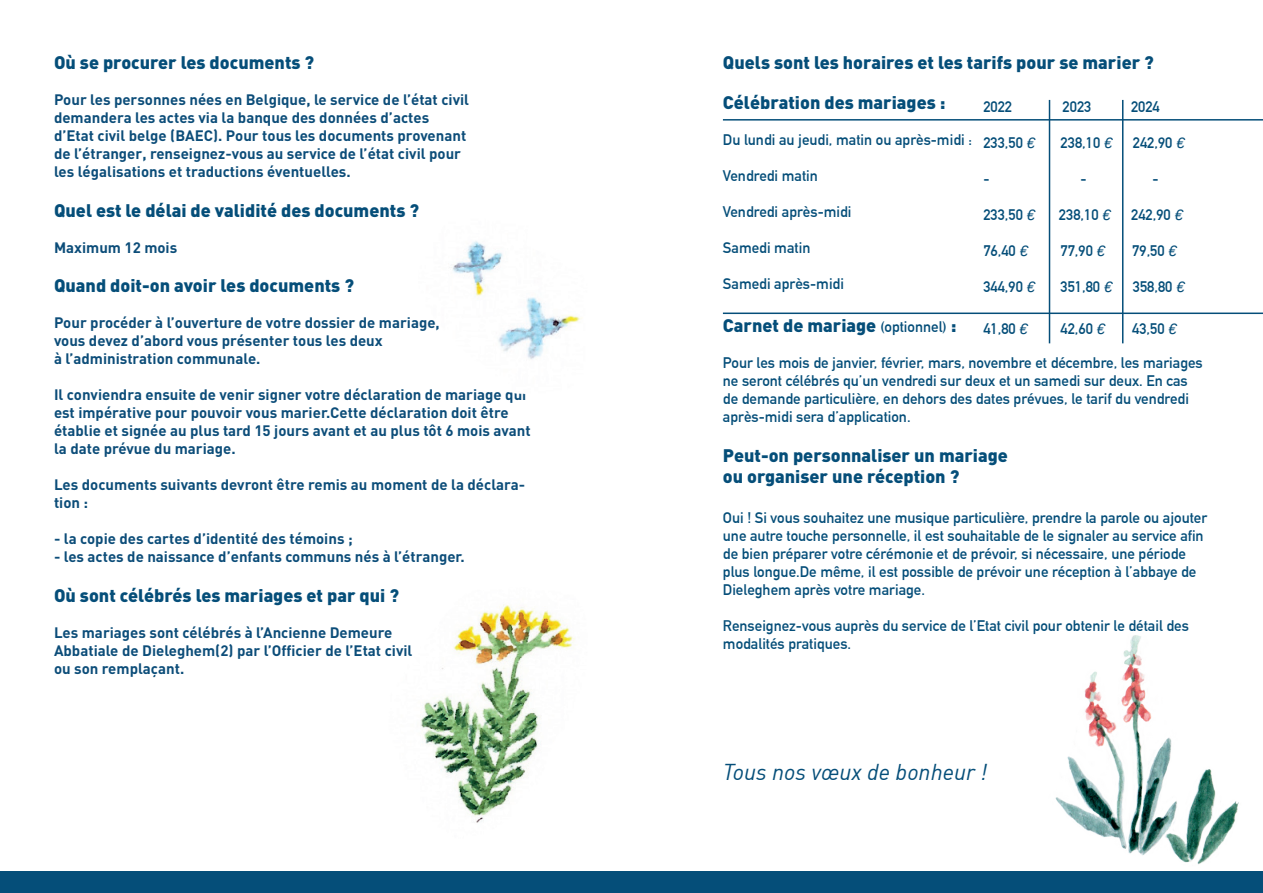
<style>
.page{position:relative;width:1263px;height:893px;background:#fff}
.page>*{position:absolute;margin:0;border:0;box-sizing:border-box;transform-origin:0 0}
.t1{font:italic 22.5px "DIN";color:#054e79}
.t2{font:900 18px/21.6px "DIN";color:#054e79}
.t3{font:700 15px/18px "DIN";color:#0c4d79}
.t4{font:700 15px/18px "DIN Alternate";color:#054e79}
.s1{font-family:"DIN Alternate";font-weight:700;font-size:15px}
.s2{font-family:"D DIN Exp Italic";font-weight:400}
</style>
<div class="page">
<hr style="left:723px;top:119px;width:540px;height:2px;background:#054e79">
<hr style="left:723px;top:313px;width:540px;height:1px;background:#054e79">
<hr style="left:1049px;top:100px;width:1px;height:243px;background:#054e79">
<hr style="left:1122px;top:100px;width:1px;height:243px;background:#054e79">
<img style="left:1055px;top:635px;width:184px;height:230px">
<img style="left:451px;top:241px;width:131px;height:118px">
<img style="left:420px;top:604px;width:155px;height:219px">
<div style="left:0;top:872px;width:1263px;height:21px;background:#054e79"></div>
<p class="t2" style="left:54px;top:51px;width:262px">Où se procurer les documents ?</p>
<p class="t3" style="left:54px;top:90px;width:417px">Pour les personnes nées en Belgique, le service de l’état civil demandera les actes via la banque des données d’actes d’Etat civil belge (BAEC). Pour tous les documents provenant de l’étranger, renseignez-vous au service de l’état civil pour les légalisations et traductions éventuelles.</p>
<p class="t2" style="left:54px;top:198px;width:367px">Quel est le délai de validité des documents ?</p>
<p class="t3" style="left:54px;top:238px;width:125px">Maximum 12 mois</p>
<p class="t2" style="left:54px;top:274px;width:302px">Quand doit-on avoir les documents ?</p>
<p class="t3" style="left:54px;top:313px;width:387px">Pour procéder à l’ouverture de votre dossier de mariage, vous devez d’abord vous présenter tous les deux<br>à l’administration communale.</p>
<p class="t3" style="left:54px;top:385px;width:478px">Il conviendra ensuite de venir signer votre déclaration de mariage qui est impérative pour pouvoir vous marier.Cette déclaration doit être établie et signée au plus tard 15 jours avant et au plus tôt 6 mois avant la date prévue du mariage.</p>
<p class="t3" style="left:54px;top:475px;width:473px">Les documents suivants devront être remis au moment de la déclara&shy;tion :</p>
<p class="t3" style="left:54px;top:529px;width:300px">- la copie des cartes d’identité des témoins ;</p>
<p class="t3" style="left:54px;top:547px;width:412px">- les actes de naissance d’enfants communs nés à l’étranger.</p>
<p class="t2" style="left:54px;top:584px;width:347px">Où sont célébrés les mariages et par qui ?</p>
<p class="t3" style="left:54px;top:623px;width:360px">Les mariages sont célébrés à l’Ancienne Demeure<br>Abbatiale de Dieleghem(2) par l’Officier de l’Etat civil ou son remplaçant.</p>
<p class="t2" style="left:723px;top:51px;width:432px">Quels sont les horaires et les tarifs pour se marier ?</p>
<p class="t2" style="left:723px;top:90px;width:224px">Célébration des mariages :</p>
<p class="t4" style="left:723px;top:129px;width:250px">Du lundi au jeudi, matin ou après-midi :</p>
<p class="t4" style="left:723px;top:165px;width:97px">Vendredi matin</p>
<p class="t4" style="left:723px;top:201px;width:130px">Vendredi après-midi</p>
<p class="t4" style="left:723px;top:237px;width:89px">Samedi matin</p>
<p class="t4" style="left:723px;top:273px;width:123px">Samedi après-midi</p>
<p class="t2" style="left:723px;top:314px;width:235px">Carnet de mariage <span class="s1">(optionnel)</span> :</p>
<p class="t4" style="left:723px;top:353px;width:481px">Pour les mois de janvier, février, mars, novembre et décembre, les mariages ne seront célébrés qu’un vendredi sur deux et un samedi sur deux. En cas de demande particulière, en dehors des dates prévues, le tarif du vendredi après-midi sera d’application.</p>
<p class="t2" style="left:723px;top:443px;width:287px">Peut-on personnaliser un mariage ou organiser une réception ?</p>
<p class="t4" style="left:723px;top:507px;width:486px">Oui ! Si vous souhaitez une musique particulière, prendre la parole ou ajouter une autre touche personnelle, il est souhaitable de le signaler au service afin de bien préparer votre cérémonie et de prévoir, si nécessaire, une période plus longue.De même, il est possible de prévoir une réception à l’abbaye de Dieleghem après votre mariage.</p>
<p class="t4" style="left:723px;top:615px;width:468px">Renseignez-vous auprès du service de l’Etat civil pour obtenir le détail des modalités pratiques.</p>
<p class="t4" style="left:983px;top:96px;width:30px">2022</p>
<p class="t4" style="left:1062px;top:96px;width:30px">2023</p>
<p class="t4" style="left:1131px;top:96px;width:30px">2024</p>
<p class="t4" style="left:983px;top:132px;width:54px">233,50 <span class="s2">€</span></p>
<p class="t4" style="left:1060px;top:132px;width:54px">238,10 <span class="s2">€</span></p>
<p class="t4" style="left:1133px;top:132px;width:54px">242,90 <span class="s2">€</span></p>
<p class="t4" style="left:983px;top:168px;width:8px">-</p>
<p class="t4" style="left:1080px;top:168px;width:8px">-</p>
<p class="t4" style="left:1152px;top:168px;width:8px">-</p>
<p class="t4" style="left:983px;top:204px;width:54px">233,50 <span class="s2">€</span></p>
<p class="t4" style="left:1059px;top:204px;width:54px">238,10 <span class="s2">€</span></p>
<p class="t4" style="left:1131px;top:204px;width:54px">242,90 <span class="s2">€</span></p>
<p class="t4" style="left:983px;top:240px;width:47px">76,40 <span class="s2">€</span></p>
<p class="t4" style="left:1060px;top:240px;width:47px">77,90 <span class="s2">€</span></p>
<p class="t4" style="left:1132px;top:240px;width:47px">79,50 <span class="s2">€</span></p>
<p class="t4" style="left:983px;top:276px;width:54px">344,90 <span class="s2">€</span></p>
<p class="t4" style="left:1060px;top:276px;width:54px">351,80 <span class="s2">€</span></p>
<p class="t4" style="left:1133px;top:276px;width:54px">358,80 <span class="s2">€</span></p>
<p class="t4" style="left:983px;top:318px;width:47px">41,80 <span class="s2">€</span></p>
<p class="t4" style="left:1060px;top:318px;width:47px">42,60 <span class="s2">€</span></p>
<p class="t4" style="left:1132px;top:318px;width:47px">43,50 <span class="s2">€</span></p>
<h1 class="t1" style="left:723px;top:758px;width:266px">Tous nos vœux de bonheur !</h1>
</div>
